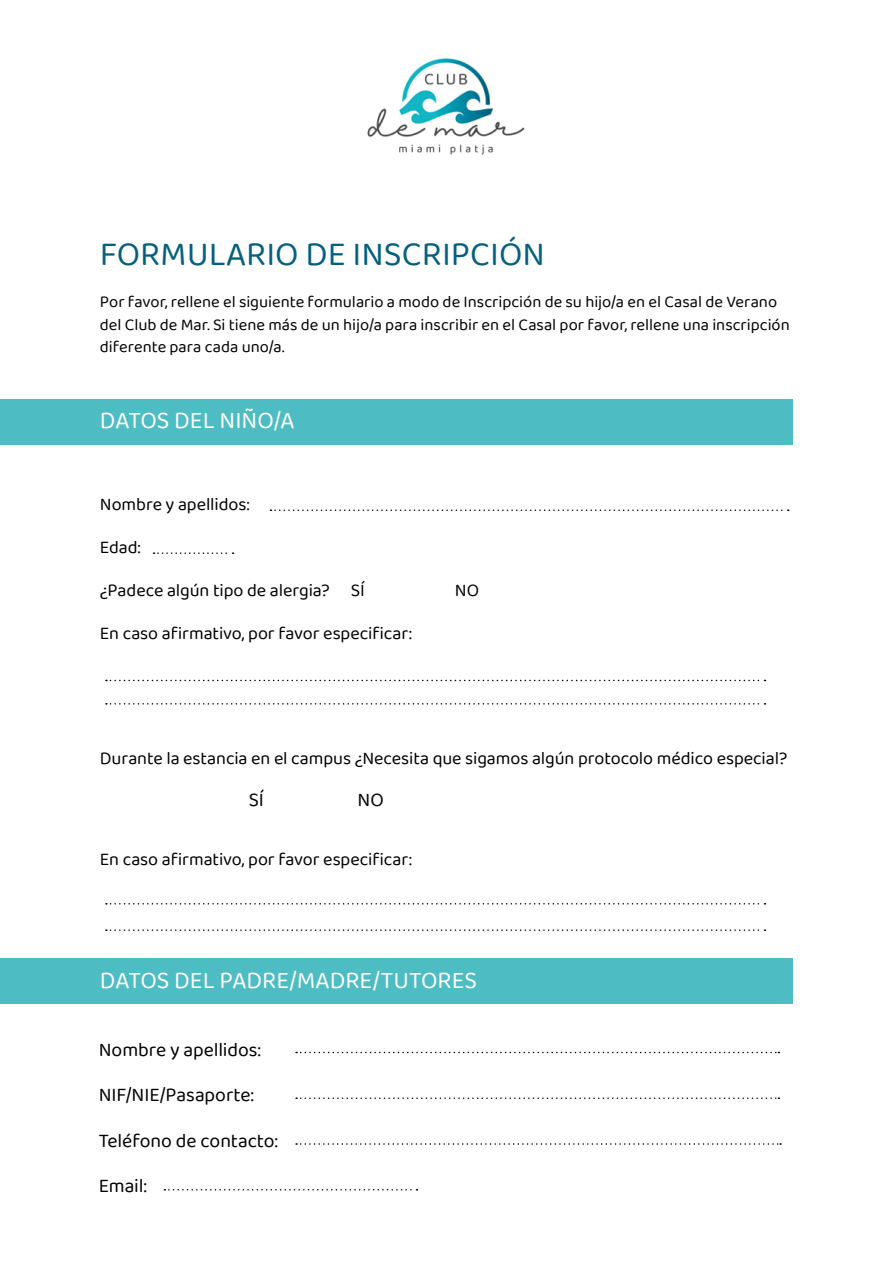
<style>
.page{position:relative;width:893px;height:1263px;background:#fff}
.page>*{position:absolute;margin:0;border:0;box-sizing:border-box;transform-origin:0 0}
.t1{font:34.05px "Baloo Da 2";color:#05607f}
.t2{font:24px "Baloo Da 2";color:#fff}
.t3{font:19.5px "Baloo Da 2";letter-spacing:-.005em;color:#000}
.t4{font:18px "Baloo Da 2";letter-spacing:-.005em;color:#000}
.t5{font:16.5px/22.5px "Baloo Da 2";color:#000}
</style>
<div class="page">
<img style="left:367px;top:58px;width:158px;height:97px">
<div style="left:1px;top:399px;width:792px;height:46px;background:#4ebdc3"></div>
<div style="left:1px;top:958px;width:792px;height:45px;background:#4ebdc3"></div>
<svg style="left:270px;top:509px;width:519px;height:2px"></svg>
<svg style="left:296px;top:1052px;width:483px;height:1px"></svg>
<svg style="left:296px;top:1097px;width:483px;height:2px"></svg>
<svg style="left:164px;top:1189px;width:253px;height:1px"></svg>
<svg style="left:296px;top:1143px;width:485px;height:2px"></svg>
<svg style="left:106px;top:680px;width:659px;height:1px"></svg>
<svg style="left:106px;top:703px;width:659px;height:1px"></svg>
<svg style="left:106px;top:903px;width:659px;height:1px"></svg>
<svg style="left:106px;top:929px;width:659px;height:2px"></svg>
<svg style="left:154px;top:552px;width:80px;height:2px"></svg>
<h1 class="t1" style="left:100px;top:233px;width:447px">FORMULARIO DE INSCRIPCIÓN</h1>
<p class="t5" style="left:100px;top:290px;width:691px">Por favor, rellene el siguiente formulario a modo de Inscripción de su hijo/a en el Casal de Verano del Club de Mar. Si tiene más de un hijo/a para inscribir en el Casal por favor, rellene una inscripción diferente para cada uno/a.</p>
<h2 class="t2" style="left:100px;top:406px;width:196px">DATOS DEL NIÑO/A</h2>
<p class="t4" style="left:100px;top:493px;width:152px">Nombre y apellidos:</p>
<p class="t4" style="left:100px;top:536px;width:43px">Edad:</p>
<p class="t4" style="left:100px;top:579px;width:231px">¿Padece algún tipo de alergia?</p>
<p class="t4" style="left:351px;top:579px;width:16px">SÍ</p>
<p class="t4" style="left:455px;top:579px;width:26px">NO</p>
<p class="t4" style="left:100px;top:622px;width:314px">En caso afirmativo, por favor especificar:</p>
<p class="t4" style="left:100px;top:747px;width:689px">Durante la estancia en el campus ¿Necesita que sigamos algún protocolo médico especial?</p>
<p class="t3" style="left:249px;top:787px;width:17px">SÍ</p>
<p class="t3" style="left:358px;top:787px;width:28px">NO</p>
<p class="t4" style="left:100px;top:848px;width:314px">En caso afirmativo, por favor especificar:</p>
<h2 class="t2" style="left:100px;top:966px;width:379px">DATOS DEL PADRE/MADRE/TUTORES</h2>
<p class="t3" style="left:99px;top:1038px;width:164px">Nombre y apellidos:</p>
<p class="t3" style="left:99px;top:1082px;width:157px">NIF/NIE/Pasaporte:</p>
<p class="t3" style="left:99px;top:1129px;width:181px">Teléfono de contacto:</p>
<p class="t3" style="left:99px;top:1173px;width:50px">Email:</p>
</div>
